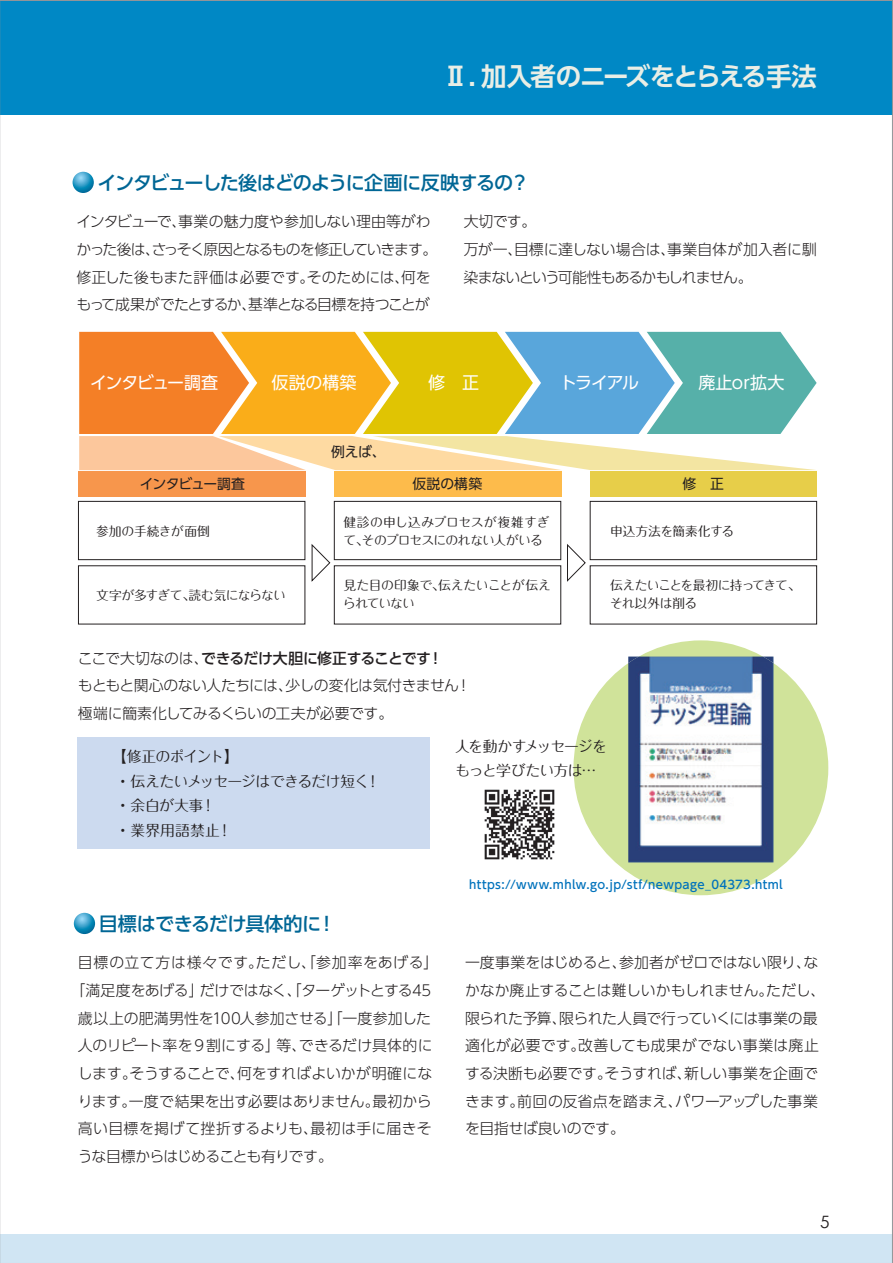
<style>
.page{position:relative;width:893px;height:1263px;background:#fff}
.page>*{position:absolute;margin:0;border:0;box-sizing:border-box;transform-origin:0 0}
.t1{font:700 25.5px "UD Shin Go Pro De";letter-spacing:-.07em;color:#e9eee6}
.t2{font:500 19.2px "UD Shin Go Pro";letter-spacing:-.045em;color:#006695}
.t3{font:500 19.2px "UD Shin Go Pro";letter-spacing:-.02em;color:#006695}
.t4{font:16.95px "UD Shin Go Pro";letter-spacing:-.02em;color:#fff}
.t5{font:16.95px "UD Shin Go Pro";letter-spacing:-.085em;color:#fff}
.t6{font:16.95px "Century Gothic";color:#231f20}
.t7{font:300 14.85px/27.6px "UD Shin Go Pro";letter-spacing:-.015em;color:#231f20}
.t8{font:300 14.85px/27.6px "UD Shin Go Pro";letter-spacing:-.05em;color:#231f20}
.t9{font:300 14.85px/27.6px "UD Shin Go Pro";letter-spacing:-.04em;color:#231f20}
.t10{font:14.85px/24.5px "Maru Fo Pro";letter-spacing:-.05em;color:#231f20}
.t11{font:300 14.85px/27.6px "UD Shin Go Pro";letter-spacing:-.045em;color:#231f20}
.t12{font:300 14.85px "UD Shin Go Pro";letter-spacing:.04em;color:#231f20}
.t13{font:300 14.85px "UD Shin Go Pro";letter-spacing:.02em;color:#231f20}
.t14{font:300 14.85px "UD Shin Go Pro";letter-spacing:-.06em;color:#231f20}
.t15{font:13.8px "UD Shin Go Pro";letter-spacing:-.015em;color:#231f20}
.t16{font:13.8px "UD Shin Go Pro";letter-spacing:-.075em;color:#231f20}
.t17{font:12.75px/18.1px "Maru Fo Pro";letter-spacing:-.035em;color:#231f20}
.t18{font:12.75px "Maru Fo Pro";letter-spacing:-.01em;color:#231f20}
.t19{font:12.75px "Maru Fo Pro";letter-spacing:-.005em;color:#231f20}
.t20{font:500 11.7px "UD Shin Go Pro";letter-spacing:.035em;color:#0072bc}
.s1{font-weight:500}
.s2{font-family:"Koz Go Pr 6 N"}
</style>
<div class="page">
<div style="left:78px;top:471px;width:228px;height:25px;background:#f7964c"></div>
<div style="left:78px;top:501px;width:227px;height:59px;border:1px solid #231f20"></div>
<div style="left:334px;top:501px;width:227px;height:59px;border:1px solid #231f20"></div>
<div style="left:590px;top:501px;width:227px;height:59px;border:1px solid #231f20"></div>
<div style="left:334px;top:471px;width:228px;height:25px;background:#fdbb4b"></div>
<div style="left:590px;top:471px;width:227px;height:25px;background:#e7ce49"></div>
<div style="left:573px;top:640px;width:255px;height:255px;background:#d0e39a;border-radius:50%"></div>
<div style="left:0;top:1234px;width:893px;height:29px;background:#d0e5f3"></div>
<div style="left:0;top:0;width:893px;height:115px;background:#0088c5"></div>
<svg style="left:74px;top:913px;width:21px;height:21px"></svg>
<svg style="left:73px;top:172px;width:21px;height:21px"></svg>
<div style="left:78px;top:737px;width:352px;height:112px;background:#ccdaef"></div>
<img style="left:628px;top:656px;width:145px;height:206px">
<svg style="left:79px;top:332px;width:738px;height:138px;background:#caba7c"></svg>
<svg style="left:312px;top:544px;width:18px;height:38px"></svg>
<svg style="left:567px;top:544px;width:19px;height:38px"></svg>
<img style="left:484px;top:789px;width:71px;height:71px">
<svg style="left:0;top:0;width:1px;height:1263px"></svg>
<h1 class="t1" style="left:443px;top:56px;width:375px">Ⅱ．加入者のニーズをとらえる手法</h1>
<p class="t2" style="left:98px;top:167px;width:433px">インタビューした後はどのように企画に反映するの？</p>
<p class="t8" style="left:76px;top:207px;width:362px">インタビューで、事業の魅力度や参加しない理由等がわかった後は、さっそく原因となるものを修正していきます。修正した後もまた評価は必要です。そのためには、何をもって成果がでたとするか、基準となる目標を持つことが</p>
<p class="t11" style="left:464px;top:207px;width:355px">大切です。<br>万が一、目標に達しない場合は、事業自体が加入者に馴染まないという可能性もあるかもしれません。</p>
<p class="t5" style="left:90px;top:369px;width:130px">インタビュー調査</p>
<p class="t4" style="left:272px;top:369px;width:86px">仮説の構築</p>
<p class="t4" style="left:428px;top:369px;width:53px">修　正</p>
<p class="t15" style="left:331px;top:441px;width:56px">例えば、</p>
<p class="t4" style="left:560px;top:369px;width:81px">トライアル</p>
<p class="t4" style="left:698px;top:369px;width:88px">廃止or拡大</p>
<p class="t16" style="left:140px;top:473px;width:107px">インタビュー調査</p>
<p class="t15" style="left:413px;top:473px;width:71px">仮説の構築</p>
<p class="t15" style="left:682px;top:473px;width:43px">修　正</p>
<p class="t17" style="left:343px;top:512px;width:207px">健診の申し込みプロセスが複雑すぎて、そのプロセスにのれない人がいる</p>
<p class="t17" style="left:343px;top:575px;width:209px">見た目の印象で、伝えたいことが伝えられていない</p>
<p class="t17" style="left:610px;top:575px;width:192px">伝えたいことを最初に持ってきて、それ以外は削る</p>
<p class="t19" style="left:96px;top:521px;width:115px">参加の手続きが面倒</p>
<p class="t18" style="left:610px;top:521px;width:126px">申込方法を簡素化する</p>
<p class="t17" style="left:96px;top:585px;width:191px">文字が多すぎて、読む気にならない</p>
<p class="t9" style="left:78px;top:643px;width:394px">ここで大切なのは、<span class="s1">できるだけ大胆に修正することです！<br></span>もともと関心のない人たちには、少しの変化は気付きません！極端に簡素化してみるくらいの工夫が必要です。</p>
<p class="t10" style="left:112px;top:742px;width:270px">【修正のポイント】<br><span class="s2">・</span>伝えたいメッセージはできるだけ短く！<span class="s2">・</span>余白が大事！<br><span class="s2">・</span>業界用語禁止！</p>
<p class="t10" style="left:455px;top:732px;width:153px">人を動かすメッセージをもっと学びたい方は…</p>
<p class="t3" style="left:99px;top:908px;width:239px">目標はできるだけ具体的に！</p>
<p class="t12" style="left:78px;top:951px;width:362px">目標の立て方は様々です。ただし、「参加率をあげる」</p>
<p class="t7" style="left:71px;top:976px;width:362px">「満足度をあげる」だけではなく、「ターゲットとする45</p>
<p class="t7" style="left:78px;top:1004px;width:354px">歳以上の肥満男性を100人参加させる」「一度参加した</p>
<p class="t7" style="left:78px;top:1031px;width:356px">人のリピート率を９割にする」等、できるだけ具体的に</p>
<p class="t7" style="left:78px;top:1059px;width:356px">します。そうすることで、何をすればよいかが明確にな</p>
<p class="t7" style="left:78px;top:1087px;width:355px">ります。一度で結果を出す必要はありません。最初から</p>
<p class="t13" style="left:78px;top:1116px;width:355px">高い目標を掲げて挫折するよりも、最初は手に届きそ</p>
<p class="t14" style="left:78px;top:1144px;width:256px">うな目標からはじめることも有りです。</p>
<p class="t20" style="left:469px;top:874px;width:315px">https://www.mhlw.go.jp/stf/newpage_04373.html</p>
<p class="t7" style="left:465px;top:948px;width:362px">一度事業をはじめると、参加者がゼロではない限り、なかなか廃止することは難しいかもしれません。ただし、限られた予算、限られた人員で行っていくには事業の最適化が必要です。改善しても成果がでない事業は廃止する決断も必要です。そうすれば、新しい事業を企画できます。前回の反省点を踏まえ、パワーアップした事業を目指せば良いのです。</p>
<p class="t6" style="left:820px;top:1210px;width:11px">5</p>
</div>
